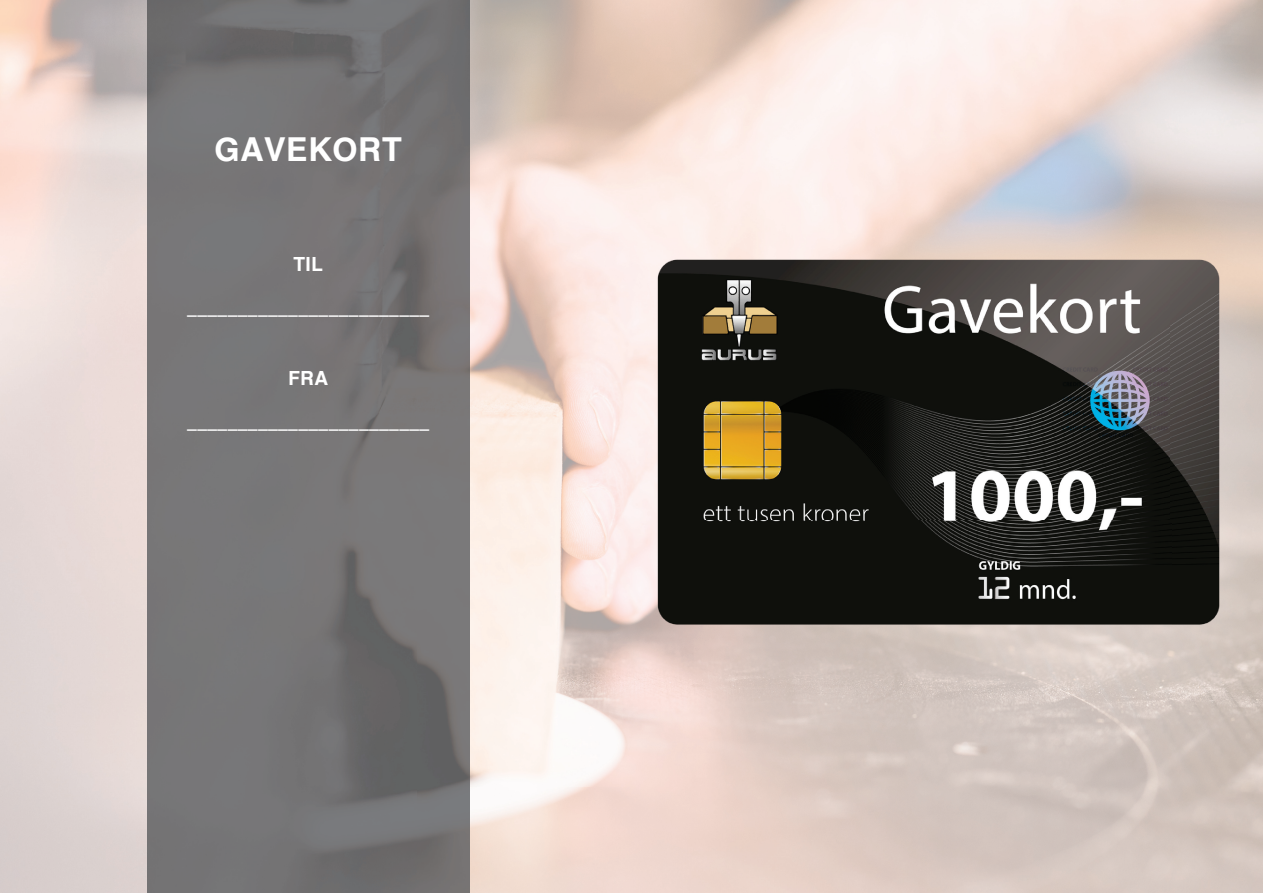
<style>
.page{position:relative;width:1263px;height:893px;background:#fff}
.page>*{position:absolute;margin:0;border:0;box-sizing:border-box;transform-origin:0 0}
.t1{font:33px "Vanta Bold Plain";color:#fff}
.t2{font:19.5px "Vanta Bold Plain";color:#fff}
.t3{font:18px "Vanta Bold Plain";color:#fff}
</style>
<div class="page">
<img style="left:0;top:0;width:148px;height:893px">
<img style="left:469px;top:0;width:741px;height:262px">
<img style="left:469px;top:262px;width:215px;height:631px">
<img style="left:654px;top:258px;width:568px;height:368px">
<img style="left:148px;top:0;width:321px;height:893px">
<h1 class="t1" style="left:214px;top:130px;width:190px">GAVEKORT</h1>
<p class="t2" style="left:294px;top:253px;width:31px">TIL</p>
<p class="t3" style="left:187px;top:297px;width:244px">________________________</p>
<p class="t2" style="left:288px;top:366px;width:42px">FRA</p>
<p class="t3" style="left:187px;top:411px;width:244px">________________________</p>
</div>
